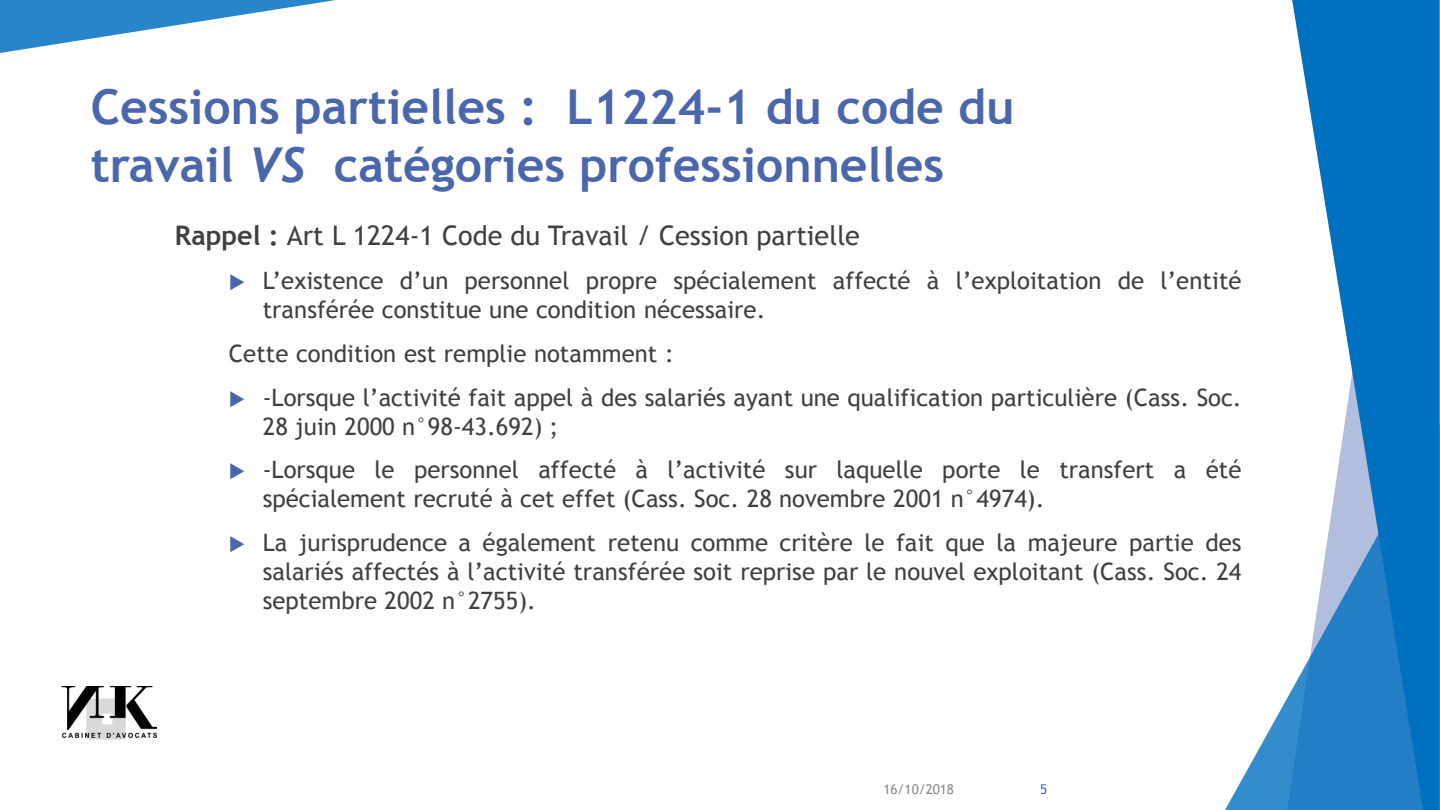
<style>
.page{position:relative;width:1440px;height:810px;background:#fff}
.page>*{position:absolute;margin:0;border:0;box-sizing:border-box;transform-origin:0 0}
.t1{font:700 48px/57.6px "Trebuchet MS";color:#4a66ac}
.t2{font:27px "Trebuchet MS";color:#404040}
.t3{font:24px/28.8px "Trebuchet MS";color:#404040}
.t4{font:13.5px "Trebuchet MS";letter-spacing:-.005em;color:#898989}
.t5{font:13.5px "Trebuchet MS";color:#4a66ac}
.s1{font-style:italic}
.s2{font-weight:700}
.s3{color:#4a66ac}
</style>
<div class="page">
<svg style="left:1292px;top:0;width:148px;height:424px;fill:#0070c0"></svg>
<svg style="left:1225px;top:424px;width:215px;height:386px"></svg>
<svg style="left:0;top:0;width:336px;height:53px"></svg>
<img style="left:61px;top:687px;width:95px;height:53px">
<h1 class="t1" style="left:91px;top:78px;width:925px">Cessions partielles : L1224-1 du code du travail <span class="s1">VS</span> catégories professionnelles</h1>
<p class="t2" style="left:175px;top:220px;width:687px"><span class="s2">Rappel :</span> Art L 1224-1 Code du Travail / Cession partielle</p>
<p class="t3" style="left:263px;top:266px;width:980px;text-indent:-34px"><span class="s3">◆</span> L’existence d’un personnel propre spécialement affecté à l’exploitation de l’entité transférée constitue une condition nécessaire.</p>
<p class="t3" style="left:229px;top:339px;width:446px">Cette condition est remplie notamment :</p>
<p class="t3" style="left:263px;top:383px;width:980px;text-indent:-34px"><span class="s3">◆</span> -Lorsque l’activité fait appel à des salariés ayant une qualification particulière (Cass. Soc.<br>28 juin 2000 n°98-43.692) ;</p>
<p class="t3" style="left:263px;top:455px;width:980px;text-indent:-34px"><span class="s3">◆</span> -Lorsque le personnel affecté à l’activité sur laquelle porte le transfert a été spécialement recruté à cet effet (Cass. Soc. 28 novembre 2001 n°4974).</p>
<p class="t3" style="left:263px;top:528px;width:980px;text-align:justify;text-indent:-34px"><span class="s3">◆</span> La jurisprudence a également retenu comme critère le fait que la majeure partie des salariés affectés à l’activité transférée soit reprise par le nouvel exploitant (Cass. Soc. 24 septembre 2002 n°2755).</p>
<p class="t4" style="left:884px;top:781px;width:72px">16/10/2018</p>
<p class="t5" style="left:1040px;top:781px;width:9px">5</p>
</div>
